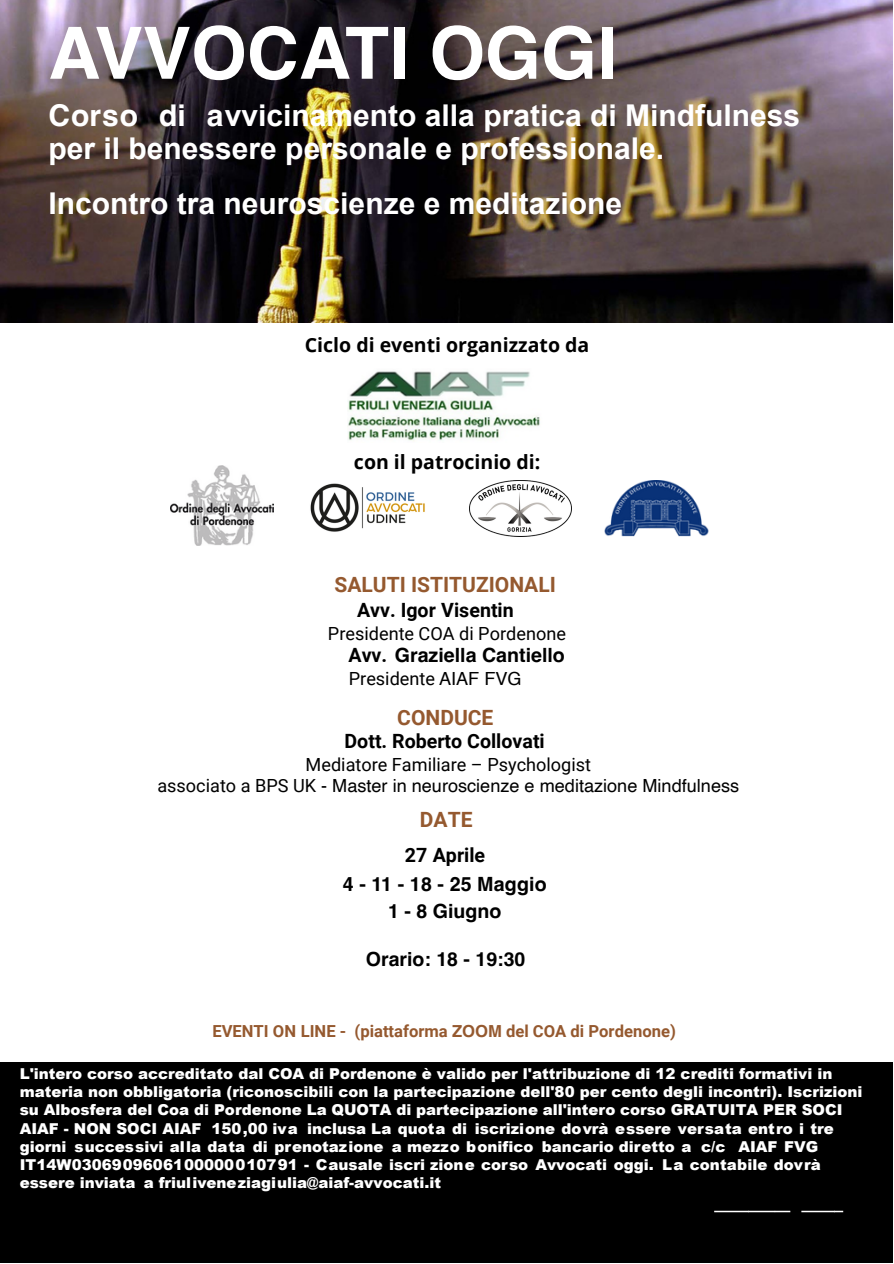
<style>
.page{position:relative;width:894px;height:1264px;background:#fff}
.page>*{position:absolute;margin:0;border:0;box-sizing:border-box;transform-origin:0 0}
.t1{font:700 72px "Helvetica";color:#fff}
.t2{font:700 30px/32.8px "Arial";color:#fff}
.t3{font:700 21px "Roboto";color:#95592f}
.t4{font:700 19.65px/27.5px "Helvetica";color:#000;text-align:center}
.t5{font:700 19.65px "Roboto";color:#000}
.t6{font:700 19.5px "Open Sans";color:#000}
.t7{font:700 19.5px "Helvetica";color:#000}
.t8{font:18.15px "Roboto";color:#000}
.t9{font:18.15px "Helvetica";color:#000}
.t10{font:700 16.65px "Roboto";color:#95592f}
.t11{font:900 15px/18.1px "Arial";color:#fff}
.s1{font-family:"Helvetica"}
.s2{font-family:"Roboto"}
</style>
<div class="page">
<img style="left:0;top:0;width:892px;height:322px">
<div style="left:0;top:1062px;width:892px;height:200px;background:#000"></div>
<img style="left:469px;top:480px;width:102px;height:57px">
<img style="left:310px;top:483px;width:115px;height:49px">
<img style="left:604px;top:480px;width:104px;height:56px">
<img style="left:170px;top:465px;width:104px;height:80px">
<hr style="left:714px;top:1210px;width:34px;height:2px;background:#fff">
<hr style="left:747px;top:1210px;width:27px;height:2px;background:#fff">
<svg style="left:774px;top:1210px;width:16px;height:2px"></svg>
<hr style="left:801px;top:1210px;width:33px;height:2px;background:#fff">
<svg style="left:834px;top:1210px;width:9px;height:2px"></svg>
<img style="left:348px;top:371px;width:192px;height:70px">
<h1 class="t1" style="left:48px;top:23px;width:570px">AVVOCATI OGGI</h1>
<h2 class="t2" style="left:48px;top:100px;width:753px"><span class="s1">Corso di a</span>vvicinamento alla pratica di Mindfulness per il benessere personale e professionale.</h2>
<h2 class="t2" style="left:48px;top:187px;width:575px">Incontro tra neuroscienze e meditazione</h2>
<h3 class="t6" style="left:305px;top:331px;width:286px">Ciclo di eventi organizzato da</h3>
<h3 class="t6" style="left:354px;top:448px;width:188px">con il patrocinio di:</h3>
<h3 class="t3" style="left:334px;top:572px;width:223px">SALUTI ISTITUZIONALI</h3>
<h3 class="t5" style="left:357px;top:599px;width:158px">!""# $%&amp;' ()*+,-),</h3>
<p class="t8" style="left:328px;top:623px;width:239px">!"#$%&amp;#'(# )*+ &amp;% !,"&amp;#','#</p>
<p class="t8" style="left:349px;top:668px;width:174px">!"#$%&amp;#'(# <span class="s1">AIAF FVG</span></p>
<h3 class="t4" style="left:348px;top:643px;width:218px"><span class="s2">!""#</span> Graziella Cantiello</h3>
<h3 class="t3" style="left:397px;top:705px;width:98px">CONDUCE</h3>
<h3 class="t5" style="left:344px;top:730px;width:202px">Dott. Roberto Collovati</h3>
<p class="t8" style="left:305px;top:753px;width:286px">Mediatore Familiare – Psychologist</p>
<p class="t9" style="left:157px;top:778px;width:583px"><span class="s2">associato a BPS UK</span> - Master in neuroscienze e meditazione Mindfulness</p>
<h3 class="t3" style="left:420px;top:807px;width:54px">DATE</h3>
<h3 class="t5" style="left:404px;top:843px;width:82px">!" #$%&amp;'(</h3>
<h3 class="t4" style="left:343px;top:872px;width:205px">4 - 11 - 18 - 25 Maggio<br>1 - 8 Giugno</h3>
<h3 class="t7" style="left:366px;top:951px;width:161px">Orario: 18 - 19:30</h3>
<p class="t10" style="left:212px;top:1021px;width:463px">EVENTI ON LINE - (piattaforma <span class="s1">ZOOM</span> del COA di Pordenone)</p>
<p class="t11" style="left:20px;top:1064px;width:844px">L'intero corso accreditato dal COA di Pordenone è valido per l'attribuzione di 12 crediti formativi in materia non obbligatoria (riconoscibili con la partecipazione dell'80 per cento degli incontri). Iscrizioni su Albosfera del Coa di Pordenone La QUOTA di partecipazione all'intero corso GRATUITA PER SOCI AIAF - NON SOCI AIAF 150,00 iva inclusa La quota di iscrizione dovrà essere versata entro i tre giorni successivi alla data di prenotazione a mezzo bonifico bancario diretto a c/c AIAF FVG IT14W0306909606100000010791 - Causale iscri zione corso Avvocati oggi. La contabile dovrà essere inviata a friuliveneziagiulia@aiaf-avvocati.it</p>
</div>
